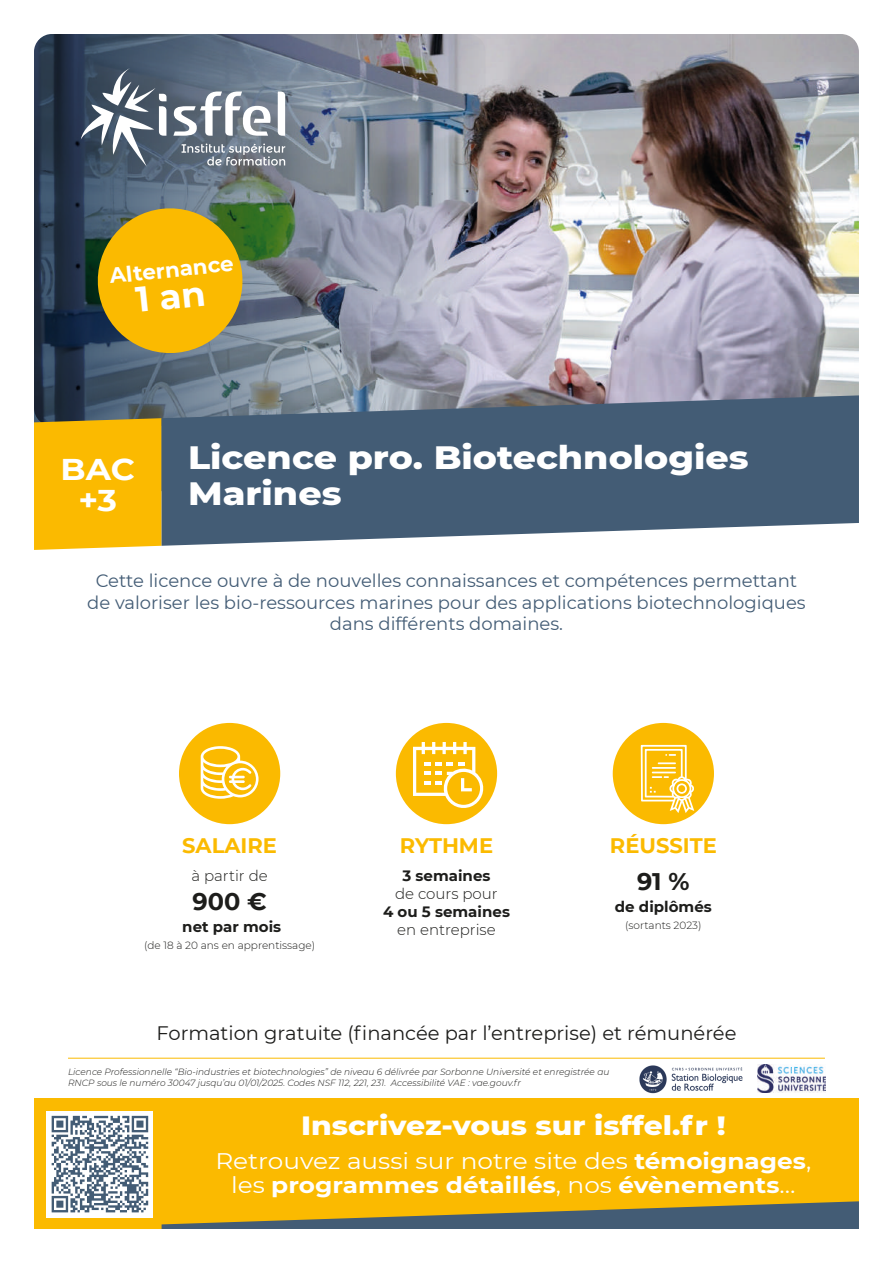
<style>
.page{position:relative;width:893px;height:1263px;background:#fff}
.page>*{position:absolute;margin:0;border:0;box-sizing:border-box;transform-origin:0 0}
.t1{font:800 33px/36px "Montserrat";color:#fff;scale:1.1 1}
.t2{font:700 30px/31.5px "Montserrat";color:#fff;text-align:center;scale:1.1 1}
.t3{font:800 27px "Montserrat";color:#fff;scale:1.1 1}
.t4{font:700 24px "Montserrat";color:#1d1d1b}
.t5{font:700 22.5px/24px "Montserrat";color:#fff;text-align:center;scale:1.1 1}
.t6{font:700 21.45px "Montserrat";color:#fff}
.t7{font:700 21px "Montserrat";color:#fbba00}
.t8{font:19.5px "Montserrat";color:#1d1d1b}
.t9{font:18px/21.6px "Montserrat";color:#435c75;text-align:center}
.t10{font:700 15px "Montserrat";color:#1d1d1b}
.t11{font:300 15px "Montserrat";color:#1d1d1b}
.t12{font:300 10.5px "Montserrat";color:#1d1d1b}
.t13{font:italic 300 9px/10.8px "Montserrat";color:#1d1d1b}
.s1{font-weight:400}
</style>
<div class="page">
<div style="left:34px;top:1098px;width:825px;height:131px;background:#fbba00"></div>
<div style="left:47px;top:1111px;width:106px;height:106px;background:#fff"></div>
<svg style="left:46px;top:1115px;width:813px;height:114px"></svg>
<hr style="left:68px;top:1058px;width:757px;height:1px;background:#fbba00">
<div style="left:396px;top:723px;width:101px;height:101px;background:#fbba00;border-radius:50%"></div>
<svg style="left:413px;top:742px;width:73px;height:69px"></svg>
<div style="left:613px;top:723px;width:101px;height:101px;background:#fbba00;border-radius:50%"></div>
<svg style="left:641px;top:745px;width:53px;height:68px"></svg>
<div style="left:179px;top:723px;width:101px;height:101px;background:#fbba00;border-radius:50%"></div>
<svg style="left:201px;top:746px;width:58px;height:53px"></svg>
<img style="left:34px;top:34px;width:825px;height:361px">
<img style="left:34px;top:34px;width:452px;height:457px;border-radius:18px">
<div style="left:34px;top:418px;width:128px;height:132px;background:#fbba00"></div>
<svg style="left:162px;top:395px;width:697px;height:151px;background:#566c82"></svg>
<svg style="left:173px;top:91px;width:98px;height:45px"></svg>
<svg style="left:278px;top:91px;width:7px;height:45px"></svg>
<svg style="left:182px;top:144px;width:103px;height:22px;background:#878f99"></svg>
<svg style="left:81px;top:68px;width:86px;height:99px"></svg>
<img style="left:757px;top:1065px;width:69px;height:27px">
<img style="left:639px;top:1065px;width:104px;height:29px">
<svg style="left:94px;top:205px;width:152px;height:152px;background:#c8a11d"></svg>
<h3 class="t6" style="left:108px;top:260px;width:126px;rotate:-6deg">Alternance</h3>
<h2 class="t2" style="left:61px;top:452px;width:69px">BAC +3</h2>
<h1 class="t1" style="left:188px;top:437px;width:511px">Licence pro. Biotechnologies<br>Marines</h1>
<h3 class="t9" style="left:87px;top:569px;width:720px">Cette licence ouvre à de nouvelles connaissances et compétences permettant de valoriser les bio-ressources marines pour des applications biotechnologiques dans différents domaines.</h3>
<h3 class="t7" style="left:182px;top:830px;width:96px">SALAIRE</h3>
<h3 class="t7" style="left:610px;top:830px;width:108px">RÉUSSITE</h3>
<h3 class="t11" style="left:191px;top:865px;width:78px">à partir de</h3>
<h3 class="t4" style="left:192px;top:884px;width:76px">900 €</h3>
<h3 class="t10" style="left:182px;top:916px;width:100px">net par mois</h3>
<p class="t12" style="left:144px;top:938px;width:173px">(de 18 à 20 ans en apprentissage)</p>
<h3 class="t7" style="left:400px;top:830px;width:95px">RYTHME</h3>
<h3 class="t10" style="left:402px;top:865px;width:89px">3 semaines</h3>
<h3 class="t11" style="left:395px;top:883px;width:104px">de cours pour</h3>
<h3 class="t10" style="left:383px;top:901px;width:128px">4 ou 5 semaines</h3>
<h3 class="t11" style="left:397px;top:919px;width:100px">en entreprise</h3>
<h3 class="t4" style="left:637px;top:864px;width:54px">91 %</h3>
<h3 class="t10" style="left:615px;top:896px;width:98px">de diplômés</h3>
<p class="t12" style="left:625px;top:918px;width:78px">(sortants 2023)</p>
<h3 class="t8" style="left:156px;top:1019px;width:582px">Formation gratuite (financée par l’entreprise) et rémunérée</h3>
<p class="t13" style="left:68px;top:1066px;width:543px">Licence Professionnelle “Bio-industries et biotechnologies” de niveau 6 délivrée par Sorbonne Université et enregistrée au<br>RNCP sous le numéro 30047 jusqu’au 01/01/2025. Codes NSF 112, 221, 231. Accessibilité VAE : vae.gouv.fr</p>
<h3 class="t3" style="left:301px;top:1105px;width:387px">Inscrivez-vous sur isffel.fr !</h3>
<h3 class="t5" style="left:215px;top:1148px;width:543px"><span class="s1">Retrouvez aussi sur notre site des</span> témoignages<span class="s1">, les</span> programmes détaillés<span class="s1">, nos</span> évènements<span class="s1">…</span></h3>
</div>
